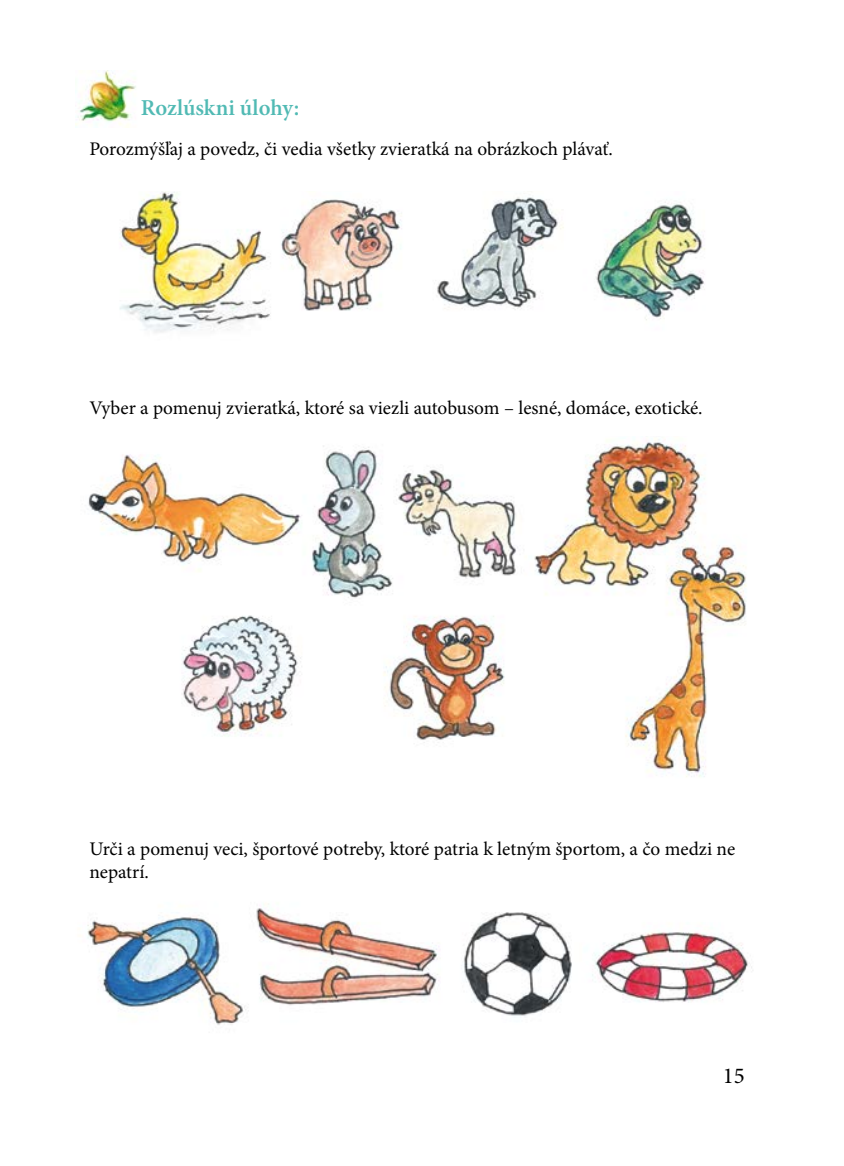
<style>
.page{position:relative;width:844px;height:1166px;background:#fff}
.page>*{position:absolute;margin:0;border:0;box-sizing:border-box;transform-origin:0 0}
.t1{font:600 22.75px "Minion Pro";color:#51bab4}
.t2{font:22.75px "Minion Pro";color:#000}
.t3{font:19.25px/23.1px "Minion Pro";color:#000}
</style>
<div class="page">
<img style="left:87px;top:904px;width:665px;height:121px">
<img style="left:88px;top:439px;width:659px;height:338px">
<img style="left:120px;top:191px;width:585px;height:142px">
<img style="left:75px;top:70px;width:61px;height:58px">
<p class="t1" style="left:141px;top:92px;width:160px">Rozlúskni úlohy:</p>
<p class="t3" style="left:89px;top:138px;width:524px">Porozmýšľaj a povedz, či vedia všetky zvieratká na obrázkoch plávať.</p>
<p class="t3" style="left:89px;top:397px;width:614px">Vyber a pomenuj zvieratká, ktoré sa viezli autobusom – lesné, domáce, exotické.</p>
<p class="t3" style="left:89px;top:837px;width:647px">Urči a pomenuj veci, športové potreby, ktoré patria k letným športom, a čo medzi ne nepatrí.</p>
<p class="t2" style="left:722px;top:1061px;width:23px">15</p>
</div>
